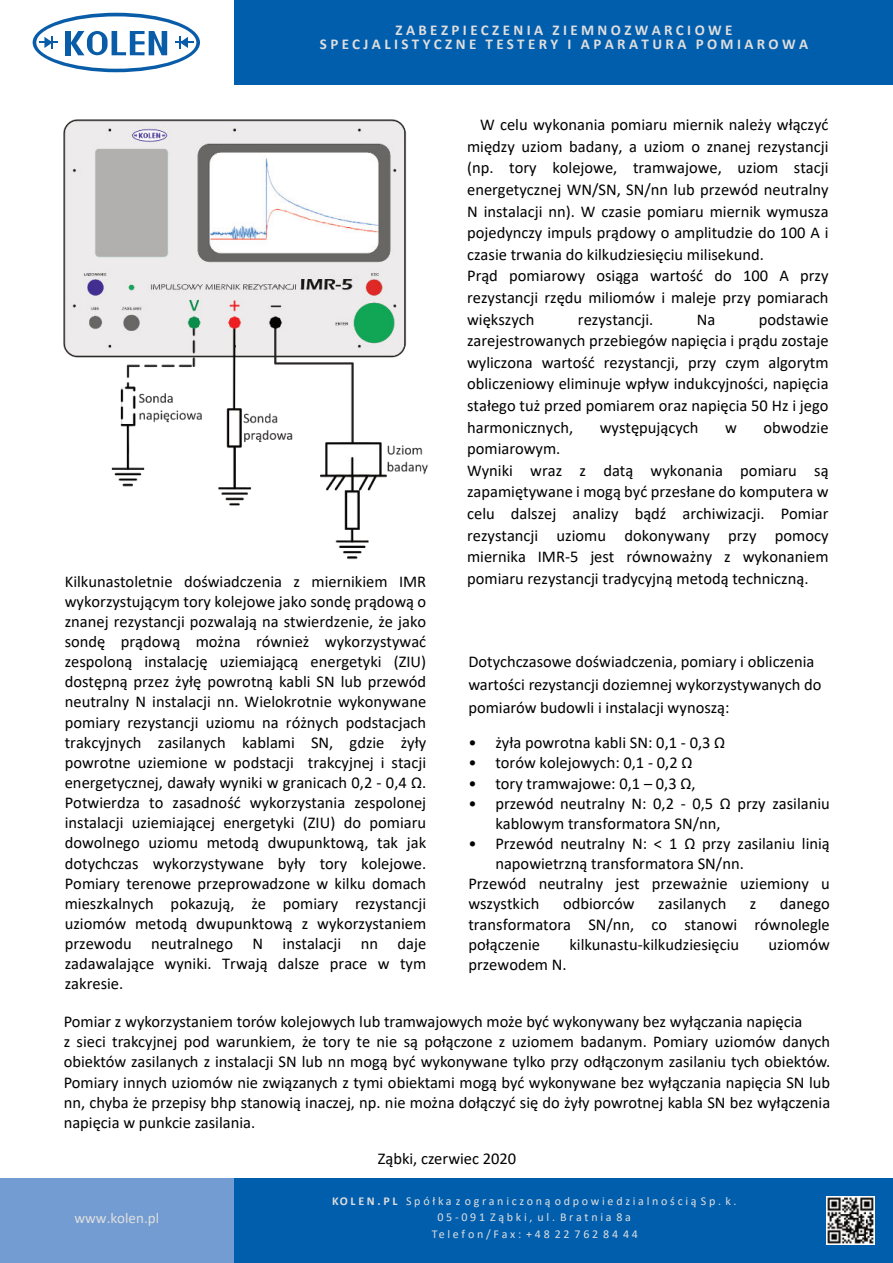
<style>
.page{position:relative;width:893px;height:1263px;background:#fff}
.page>*{position:absolute;margin:0;border:0;box-sizing:border-box;transform-origin:0 0}
.t1{font:16.5px/20.1px "Calibri";color:#000}
.t2{font:700 15px/13.6px "Calibri";letter-spacing:.225em;color:#dfdede;text-align:center}
.t3{font:15px "Calibri";color:#dfdede}
.t4{font:12px/16.4px "Calibri";letter-spacing:.225em;color:#dfdede;text-align:center}
.s1{font-weight:700}
</style>
<div class="page">
<div style="left:234px;top:0;width:659px;height:85px;background:#005ead"></div>
<div style="left:234px;top:1178px;width:659px;height:85px;background:#005ead"></div>
<div style="left:0;top:1178px;width:234px;height:85px;background:#739dd2"></div>
<svg style="left:33px;top:13px;width:167px;height:59px"></svg>
<img style="left:826px;top:1196px;width:49px;height:49px">
<img style="left:64px;top:119px;width:364px;height:441px">
<p class="t2" style="left:320px;top:24px;width:490px">ZABEZPIECZENIA ZIEMNOZWARCIOWE<br>SPECJALISTYCZNE TESTERY I APARATURA POMIAROWA</p>
<p class="t1" style="left:467px;top:115px;width:363px;line-height:21.6px;text-indent:13px">W celu wykonania pomiaru miernik należy włączyć między uziom badany, a uziom o znanej rezystancji (np. tory kolejowe, tramwajowe, uziom stacji energetycznej WN/SN, SN/nn lub przewód neutralny N instalacji nn). W czasie pomiaru miernik wymusza pojedynczy impuls prądowy o amplitudzie do 100 A i czasie trwania do kilkudziesięciu milisekund.<br>Prąd pomiarowy osiąga wartość do 100 A przy rezystancji rzędu miliomów i maleje przy pomiarach większych</p>
<p class="t1" style="left:467px;top:310px;width:363px;line-height:21.6px;text-align:justify;text-indent:292px">podstawie zarejestrowanych przebiegów napięcia i prądu zostaje wyliczona wartość rezystancji, przy czym algorytm obliczeniowy eliminuje wpływ indukcyjności, napięcia stałego tuż przed pomiarem oraz napięcia 50 Hz i jego harmonicznych,</p>
<p class="t1" style="left:578px;top:310px;width:77px">rezystancji.</p>
<p class="t1" style="left:697px;top:310px;width:20px">Na</p>
<p class="t1" style="left:600px;top:418px;width:100px">występujących</p>
<p class="t1" style="left:725px;top:418px;width:13px">w</p>
<p class="t1" style="left:763px;top:418px;width:67px">obwodzie</p>
<p class="t1" style="left:467px;top:439px;width:363px;line-height:21.6px">pomiarowym.<br>Wyniki wraz z datą wykonania pomiaru są zapamiętywane i mogą być przesłane do komputera w celu dalszej analizy bądź archiwizacji. Pomiar rezystancji uziomu dokonywany przy pomocy miernika IMR-5 jest równoważny z wykonaniem</p>
<p class="t1" style="left:65px;top:572px;width:363px">Kilkunastoletnie doświadczenia z miernikiem IMR</p>
<p class="t1" style="left:467px;top:570px;width:343px">pomiaru rezystancji tradycyjną metodą techniczną.</p>
<p class="t1" style="left:65px;top:592px;width:363px;text-align:justify">wykorzystującym tory kolejowe jako sondę prądową o znanej rezystancji pozwalają na stwierdzenie, że jako sondę prądową można również wykorzystywać zespoloną instalację uziemiającą energetyki (ZIU) dostępną przez żyłę powrotną kabli SN lub przewód neutralny N instalacji nn. Wielokrotnie wykonywane pomiary rezystancji uziomu na różnych podstacjach trakcyjnych zasilanych kablami SN, gdzie żyły powrotne uziemione w podstacji trakcyjnej i stacji energetycznej, dawały wyniki w granicach 0,2 - 0,4 Ω.<br>Potwierdza to zasadność wykorzystania zespolonej instalacji uziemiającej energetyki (ZIU) do pomiaru dowolnego uziomu metodą dwupunktową, tak jak dotychczas wykorzystywane były tory kolejowe.<br>Pomiary terenowe przeprowadzone w kilku domach mieszkalnych pokazują, że pomiary rezystancji uziomów metodą dwupunktową z wykorzystaniem przewodu neutralnego N instalacji nn daje zadawalające wyniki. Trwają dalsze prace w tym zakresie.</p>
<p class="t1" style="left:468px;top:651px;width:355px;line-height:23.1px">Dotychczasowe doświadczenia, pomiary i obliczenia wartości rezystancji doziemnej wykorzystywanych do pomiarów budowli i instalacji wynoszą:</p>
<p class="t1" style="left:468px;top:734px;width:258px">• żyła powrotna kabli SN: 0,1 - 0,3 Ω</p>
<p class="t1" style="left:468px;top:754px;width:225px">• torów kolejowych: 0,1 - 0,2 Ω</p>
<p class="t1" style="left:468px;top:774px;width:229px">• tory tramwajowe: 0,1 – 0,3 Ω,</p>
<p class="t1" style="left:495px;top:794px;width:336px;text-indent:-27px">• przewód neutralny N: 0,2 - 0,5 Ω przy zasilaniu kablowym transformatora SN/nn,</p>
<p class="t1" style="left:468px;top:835px;width:363px">• Przewód neutralny N: &lt; 1 Ω przy zasilaniu linią</p>
<p class="t1" style="left:495px;top:855px;width:250px">napowietrzną transformatora SN/nn.</p>
<p class="t1" style="left:468px;top:875px;width:363px">Przewód neutralny jest przeważnie uziemiony u</p>
<p class="t1" style="left:468px;top:895px;width:73px">wszystkich</p>
<p class="t1" style="left:563px;top:895px;width:73px">odbiorców</p>
<p class="t1" style="left:658px;top:895px;width:70px">zasilanych</p>
<p class="t1" style="left:750px;top:895px;width:8px">z</p>
<p class="t1" style="left:468px;top:895px;width:363px;text-align:justify;text-indent:312px">danego transformatora SN/nn, co stanowi równolegle połączenie</p>
<p class="t1" style="left:569px;top:935px;width:171px">kilkunastu-kilkudziesięciu</p>
<p class="t1" style="left:768px;top:935px;width:63px">uziomów</p>
<p class="t1" style="left:468px;top:956px;width:100px">przewodem N.</p>
<p class="t1" style="left:64px;top:1013px;width:768px">Pomiar z wykorzystaniem torów kolejowych lub tramwajowych może być wykonywany bez wyłączania napięcia<br>z sieci trakcyjnej pod warunkiem, że tory te nie są połączone z uziomem badanym. Pomiary uziomów danych obiektów zasilanych z instalacji SN lub nn mogą być wykonywane tylko przy odłączonym zasilaniu tych obiektów.<br>Pomiary innych uziomów nie związanych z tymi obiektami mogą być wykonywane bez wyłączania napięcia SN lub nn, chyba że przepisy bhp stanowią inaczej, np. nie można dołączyć się do żyły powrotnej kabla SN bez wyłączenia napięcia w punkcie zasilania.</p>
<p class="t1" style="left:378px;top:1150px;width:140px">Ząbki, czerwiec 2020</p>
<p class="t3" style="left:75px;top:1212px;width:86px">www.kolen.pl</p>
<p class="t4" style="left:332px;top:1194px;width:406px"><span class="s1">KOLEN.PL</span> Spółka z ograniczoną odpowiedzialnością Sp. k.<br>05-091 Ząbki, ul. Bratnia 8a<br>Telefon/Fax: +48 22 762 84 44</p>
</div>
